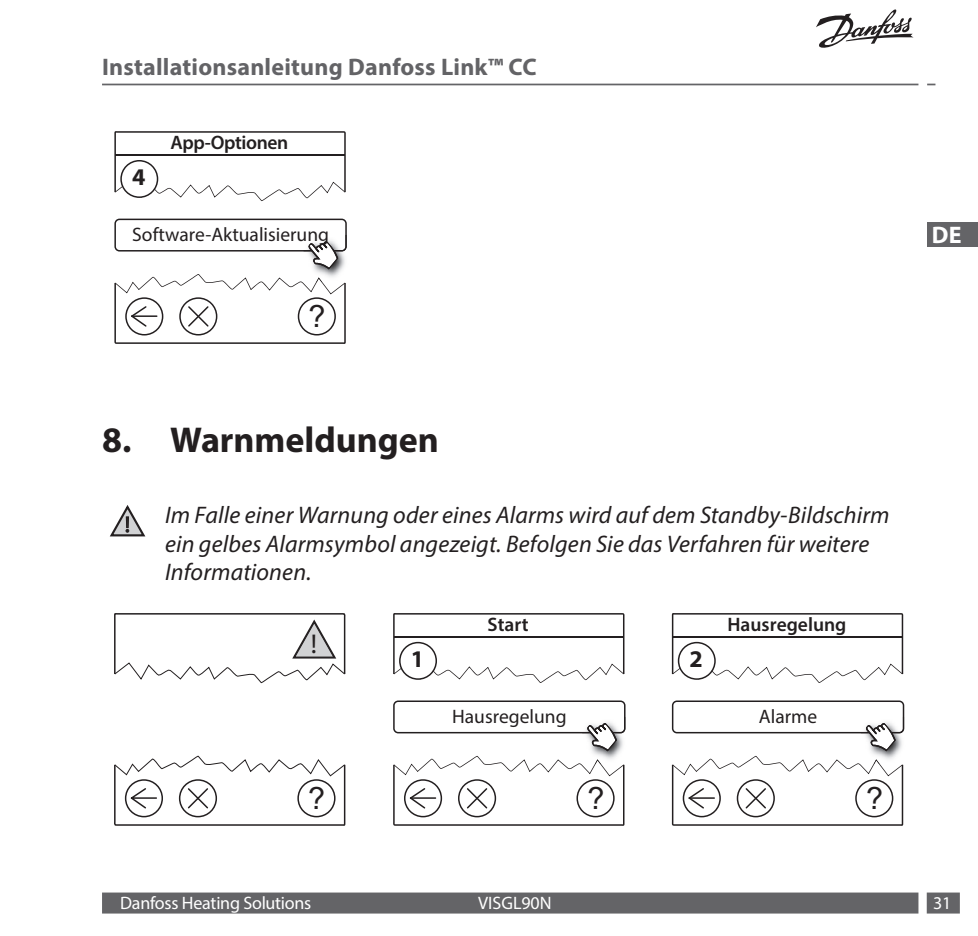
<style>
.page{position:relative;width:978px;height:936px;background:#fff}
.page>*{position:absolute;margin:0;border:0;box-sizing:border-box;transform-origin:0 0}
.t1{font:700 36px "Myriad Pro";color:#231f20}
.t2{font:30.6px "Arial";color:#231f20}
.t3{font:27.3px "Myriad Pro";color:#231f20}
.t4{font:italic 24px/28.8px "Myriad Pro";letter-spacing:.005em;color:#231f20}
.t5{font:700 24px "Myriad Pro";letter-spacing:.01em;color:#636366}
.t6{font:700 24px "Myriad Pro";color:#231f20}
.t7{font:700 24px "Myriad Pro";color:#fff}
.t8{font:22.5px "Myriad Pro";color:#231f20}
.t9{font:19.5px "Myriad Pro";color:#231f20}
.t10{font:600 19.5px "Myriad Pro";color:#231f20}
.t11{font:600 19.5px "Myriad Pro";letter-spacing:-.02em;color:#231f20}
.t12{font:18px "Myriad Pro";letter-spacing:-.015em;color:#fff}
.t13{font:18px "Myriad Pro";letter-spacing:.005em;color:#fff}
</style>
<div class="page">
<hr style="left:102px;top:84px;width:816px;height:1px;background:#646467">
<svg style="left:816px;top:9px;width:98px;height:39px"></svg>
<div style="left:102px;top:892px;width:816px;height:21px;background:#646467"></div>
<div style="left:927px;top:892px;width:33px;height:21px;background:#646467"></div>
<div style="left:927px;top:222px;width:51px;height:25px;background:#646467"></div>
<svg style="left:114px;top:131px;width:232px;height:70px"></svg>
<svg style="left:114px;top:218px;width:233px;height:126px"></svg>
<svg style="left:110px;top:505px;width:35px;height:32px"></svg>
<svg style="left:114px;top:613px;width:231px;height:212px"></svg>
<div style="left:297px;top:779px;width:39px;height:38px;border:2px solid #231f20;border-radius:50%"></div>
<svg style="left:393px;top:613px;width:231px;height:70px"></svg>
<img style="left:625px;top:716px;width:1px;height:15px">
<svg style="left:393px;top:700px;width:232px;height:125px"></svg>
<svg style="left:672px;top:613px;width:231px;height:70px"></svg>
<img style="left:904px;top:716px;width:1px;height:14px">
<svg style="left:672px;top:700px;width:232px;height:125px"></svg>
<p class="t5" style="left:102px;top:51px;width:436px">Installationsanleitung Danfoss Link™ CC</p>
<p class="t6" style="left:132px;top:161px;width:15px">4</p>
<p class="t11" style="left:170px;top:130px;width:119px">App-Optionen</p>
<p class="t9" style="left:132px;top:222px;width:198px">Software-Aktualisierung</p>
<p class="t2" style="left:309px;top:296px;width:19px">?</p>
<h1 class="t1" style="left:102px;top:416px;width:338px">8. Warnmeldungen</h1>
<p class="t8" style="left:125px;top:510px;width:7px">!</p>
<p class="t4" style="left:165px;top:500px;width:726px">Im Falle einer Warnung oder eines Alarms wird auf dem Standby-Bildschirm ein gelbes Alarmsymbol angezeigt. Befolgen Sie das Verfahren für weitere<br>Informationen.</p>
<p class="t3" style="left:311px;top:627px;width:8px">!</p>
<p class="t6" style="left:411px;top:643px;width:15px">1</p>
<p class="t10" style="left:488px;top:612px;width:43px">Start</p>
<p class="t6" style="left:689px;top:643px;width:15px">2</p>
<p class="t10" style="left:727px;top:612px;width:120px">Hausregelung</p>
<p class="t9" style="left:452px;top:704px;width:116px">Hausregelung</p>
<p class="t9" style="left:759px;top:704px;width:60px">Alarme</p>
<p class="t2" style="left:308px;top:778px;width:19px">?</p>
<p class="t2" style="left:587px;top:778px;width:19px">?</p>
<p class="t2" style="left:866px;top:778px;width:19px">?</p>
<p class="t7" style="left:932px;top:220px;width:31px">DE</p>
<p class="t12" style="left:120px;top:892px;width:193px">Danfoss Heating Solutions</p>
<p class="t13" style="left:478px;top:892px;width:75px">VISGL90N</p>
<p class="t12" style="left:933px;top:892px;width:20px">31</p>
</div>
